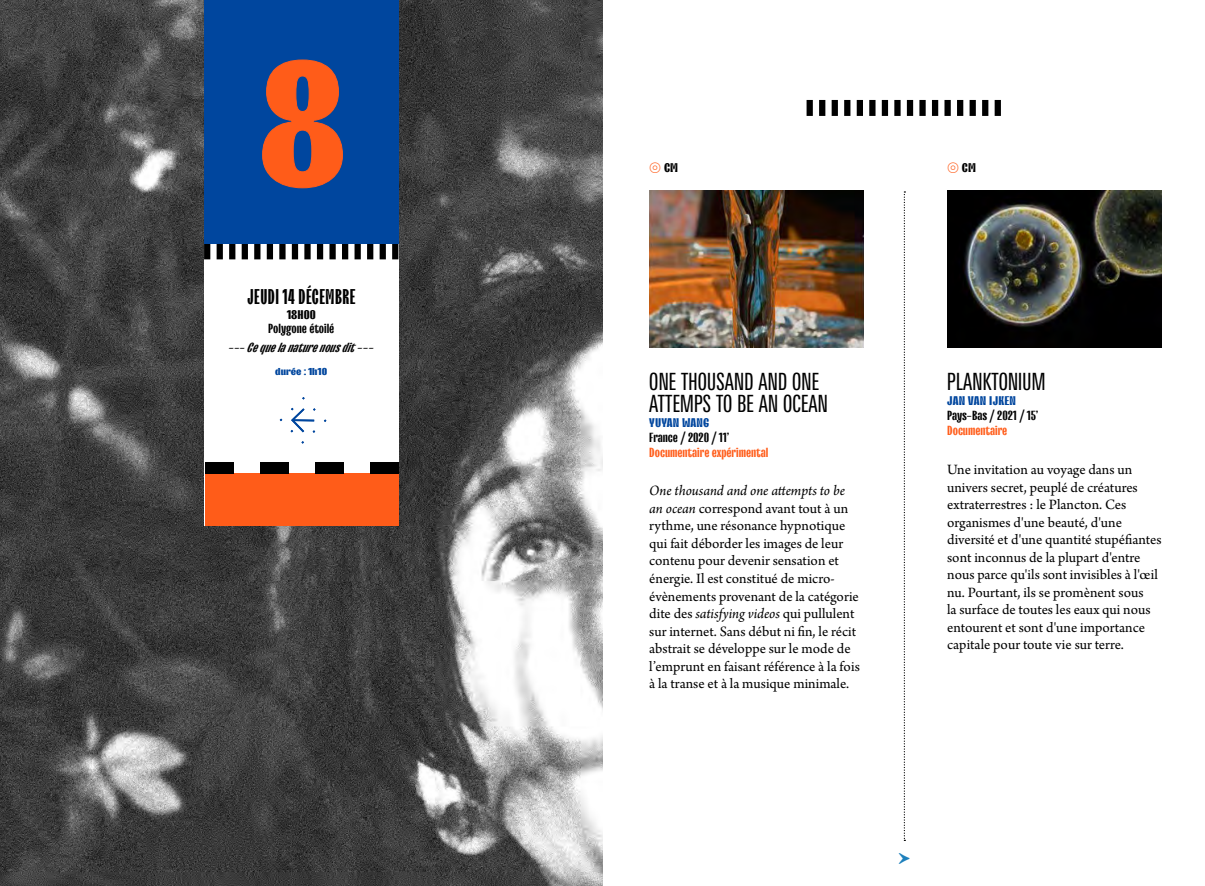
<style>
.page{position:relative;width:1205px;height:886px;background:#fff}
.page>*{position:absolute;margin:0;border:0;box-sizing:border-box;transform-origin:0 0}
.t1{font:700 177.38px "TT Trailers Trial";color:#ff5c19;scale:1.5 1}
.t2{font:23.75px/21.2px "Linotype Univers Comp";letter-spacing:.01em;color:#000}
.t3{font:700 23.75px "Matorral";color:#1e80bc;scale:1.5 1}
.t4{font:700 21.25px "TT Trailers Trial";letter-spacing:.025em;color:#000}
.t5{font:15px/17.5px "Arno Pro";color:#000}
.t6{font:13.12px "TT Trailers Trial Db";color:#000;scale:1.5 1}
.t7{font:13.12px "TT Trailers Trial Db";color:#ff5c19;scale:1.5 1}
.t8{font:13.12px "TT Trailers Trial Db It";color:#000;scale:1.5 1}
.t9{font:700 12.5px "TT Trailers Trial";letter-spacing:.01em;color:#00469e;scale:1.5 1}
.t10{font:700 12.5px "TT Trailers Trial";color:#000;scale:1.5 1}
.t11{font:800 10px "TT Trailers Trial";color:#00469e;scale:1.5 1}
.s1{font-family:"Matorral";font-size:15px;color:#ff5c19}
.s2{font-style:italic}
</style>
<div class="page">
<img style="left:0;top:0;width:602px;height:886px">
<img style="left:649px;top:191px;width:215px;height:157px">
<svg style="left:904px;top:191px;width:1px;height:650px"></svg>
<img style="left:947px;top:190px;width:214px;height:158px">
<div style="left:204px;top:243px;width:194px;height:229px;background:#fff"></div>
<div style="left:205px;top:473px;width:193px;height:53px;background:#ff5c19"></div>
<svg style="left:204px;top:243px;width:194px;height:16px"></svg>
<div style="left:204px;top:0;width:194px;height:243px;background:#00469e"></div>
<svg style="left:262px;top:59px;width:81px;height:129px"></svg>
<div style="left:370px;top:462px;width:28px;height:12px;background:#000"></div>
<div style="left:315px;top:462px;width:28px;height:12px;background:#000"></div>
<div style="left:260px;top:462px;width:28px;height:12px;background:#000"></div>
<div style="left:205px;top:462px;width:28px;height:12px;background:#000"></div>
<svg style="left:806px;top:100px;width:195px;height:16px"></svg>
<h1 class="t1" style="left:259px;top:30px;width:60px">8</h1>
<h3 class="t4" style="left:247px;top:286px;width:96px">JEUDI 14 DÉCEMBRE</h3>
<p class="t10" style="left:287px;top:308px;width:21px">18H00</p>
<p class="t6" style="left:268px;top:322px;width:46px">Polygone étoilé</p>
<p class="t8" style="left:229px;top:340px;width:98px">--- Ce que la nature nous dit ---</p>
<p class="t11" style="left:275px;top:366px;width:36px">durée : 1h10</p>
<p class="t10" style="left:649px;top:161px;width:20px"><span class="s1">◉</span> CM</p>
<p class="t10" style="left:947px;top:161px;width:16px"><span class="s1">◉</span>CM</p>
<h2 class="t2" style="left:649px;top:371px;width:180px">ONE THOUSAND AND ONE<br>ATTEMPS TO BE AN OCEAN</h2>
<p class="t9" style="left:649px;top:416px;width:42px">YUYAN WANG</p>
<p class="t6" style="left:649px;top:430px;width:55px">France / 2020 / 11’</p>
<p class="t7" style="left:649px;top:445px;width:81px">Documentaire expérimental</p>
<p class="t5" style="left:649px;top:483px;width:212px"><span class="s2">One thousand and one attempts to be an ocean</span> correspond avant tout à un rythme, une résonance hypnotique qui fait déborder les images de leur contenu pour devenir sensation et énergie. Il est constitué de micro&shy;évènements provenant de la catégorie dite des <span class="s2">satisfying videos</span> qui pullulent sur internet. Sans début ni fin, le récit abstrait se développe sur le mode de l’emprunt en faisant référence à la fois à la transe et à la musique minimale.</p>
<h2 class="t2" style="left:947px;top:371px;width:100px">PLANKTONIUM</h2>
<p class="t9" style="left:947px;top:394px;width:47px">JAN VAN IJKEN</p>
<p class="t6" style="left:947px;top:409px;width:62px">Pays-Bas / 2021 / 15’</p>
<p class="t7" style="left:947px;top:424px;width:42px">Documentaire</p>
<p class="t5" style="left:947px;top:462px;width:216px">Une invitation au voyage dans un univers secret, peuplé de créatures extraterrestres : le Plancton. Ces organismes d'une beauté, d'une diversité et d'une quantité stupéfiantes sont inconnus de la plupart d'entre nous parce qu'ils sont invisibles à l'œil nu. Pourtant, ils se promènent sous<br>la surface de toutes les eaux qui nous entourent et sont d'une importance capitale pour toute vie sur terre.</p>
<h2 class="t3" style="left:897px;top:842px;width:11px">›</h2>
</div>
